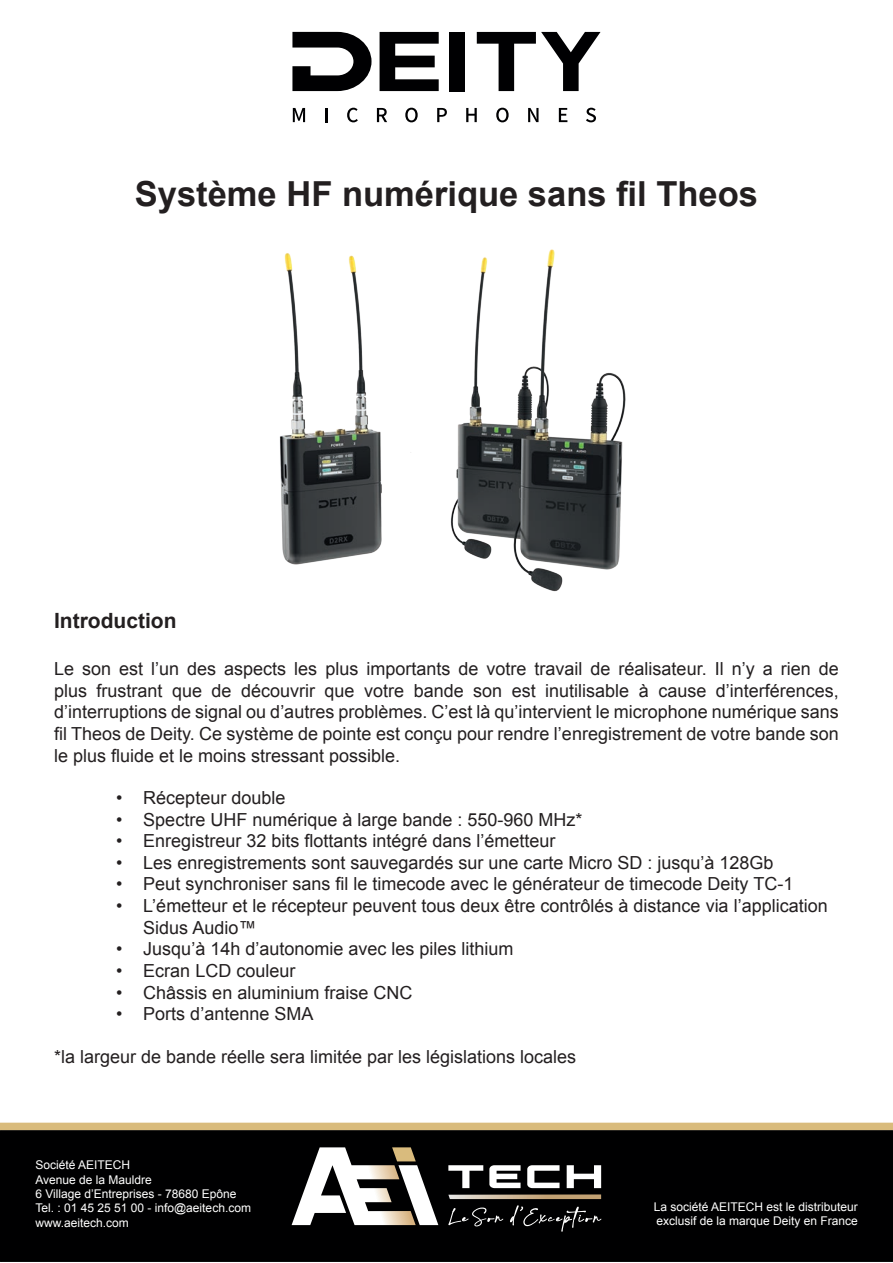
<style>
.page{position:relative;width:893px;height:1263px;background:#fff}
.page>*{position:absolute;margin:0;border:0;box-sizing:border-box;transform-origin:0 0}
.t1{font:700 34.5px "Arial";color:#231f20}
.t2{font:700 21px "Arial";color:#231f20}
.t3{font:18px/21.6px "Arial";color:#231f20;text-align:justify}
.t4{font:12px/14.4px "Arial";color:#fff}
</style>
<div class="page">
<svg style="left:293px;top:108px;width:12px;height:14px"></svg>
<hr style="left:325px;top:108px;width:3px;height:14px;background:#000002">
<svg style="left:347px;top:108px;width:11px;height:14px"></svg>
<svg style="left:377px;top:108px;width:10px;height:14px"></svg>
<svg style="left:405px;top:108px;width:13px;height:14px"></svg>
<svg style="left:437px;top:108px;width:10px;height:14px"></svg>
<svg style="left:466px;top:108px;width:11px;height:14px"></svg>
<svg style="left:496px;top:108px;width:13px;height:14px"></svg>
<svg style="left:528px;top:108px;width:10px;height:14px"></svg>
<svg style="left:559px;top:108px;width:8px;height:14px"></svg>
<svg style="left:586px;top:108px;width:10px;height:14px"></svg>
<div style="left:449px;top:32px;width:16px;height:59px;background:#000002"></div>
<svg style="left:477px;top:32px;width:123px;height:59px"></svg>
<svg style="left:380px;top:32px;width:59px;height:59px"></svg>
<svg style="left:292px;top:32px;width:79px;height:59px"></svg>
<div style="left:0;top:1130px;width:893px;height:132px;background:#000001;border:2px solid #000001"></div>
<div style="left:0;top:1123px;width:893px;height:7px;background:#d9bb7c"></div>
<svg style="left:448px;top:1194px;width:153px;height:5px"></svg>
<svg style="left:448px;top:1165px;width:35px;height:23px"></svg>
<svg style="left:489px;top:1165px;width:32px;height:23px"></svg>
<svg style="left:527px;top:1165px;width:33px;height:23px"></svg>
<svg style="left:567px;top:1165px;width:34px;height:23px"></svg>
<svg style="left:292px;top:1147px;width:146px;height:78px"></svg>
<svg style="left:448px;top:1207px;width:55px;height:19px"></svg>
<svg style="left:510px;top:1205px;width:91px;height:26px"></svg>
<img style="left:279px;top:249px;width:347px;height:343px">
<h1 class="t1" style="left:135px;top:171px;width:625px">Système HF numérique sans fil Theos</h1>
<p class="t2" style="left:54px;top:607px;width:124px">Introduction</p>
<p class="t3" style="left:54px;top:658px;width:786px">Le son est l’un des aspects les plus importants de votre travail de réalisateur. Il n’y a rien de plus frustrant que de découvrir que votre bande son est inutilisable à cause d’interférences, d’interruptions de signal ou d’autres problèmes. C’est là qu’intervient le microphone numérique sans fil Theos de Deity. Ce système de pointe est conçu pour rendre l’enregistrement de votre bande son le plus fluide et le moins stressant possible.</p>
<p class="t3" style="left:116px;top:787px;width:171px">• Récepteur double</p>
<p class="t3" style="left:116px;top:809px;width:468px">• Spectre UHF numérique à large bande : 550-960 MHz*</p>
<p class="t3" style="left:116px;top:830px;width:441px">• Enregistreur 32 bits flottants intégré dans l’émetteur</p>
<p class="t3" style="left:116px;top:852px;width:659px">• Les enregistrements sont sauvegardés sur une carte Micro SD : jusqu’à 128Gb</p>
<p class="t3" style="left:116px;top:873px;width:678px">• Peut synchroniser sans fil le timecode avec le générateur de timecode Deity TC-1</p>
<p class="t3" style="left:143px;top:895px;width:686px;text-indent:-27px">• L’émetteur et le récepteur peuvent tous deux être contrôlés à distance via l’application<br>Sidus Audio™</p>
<p class="t3" style="left:116px;top:938px;width:399px">• Jusqu’à 14h d’autonomie avec les piles lithium</p>
<p class="t3" style="left:116px;top:960px;width:181px">• Ecran LCD couleur</p>
<p class="t3" style="left:116px;top:981px;width:298px">• Châssis en aluminium fraise CNC</p>
<p class="t3" style="left:116px;top:1003px;width:199px">• Ports d’antenne SMA</p>
<p class="t3" style="left:54px;top:1046px;width:524px">*la largeur de bande réelle sera limitée par les législations locales</p>
<p class="t4" style="left:35px;top:1158px;width:217px">Société AEITECH<br>Avenue de la Mauldre<br>6 Village d’Entreprises - 78680 Epône<br>Tel. : 01 45 25 51 00 - info@aeitech.com www.aeitech.com</p>
<p class="t4" style="left:654px;top:1200px;width:206px">La société AEITECH est le distributeur exclusif de la marque Deity en France</p>
</div>
